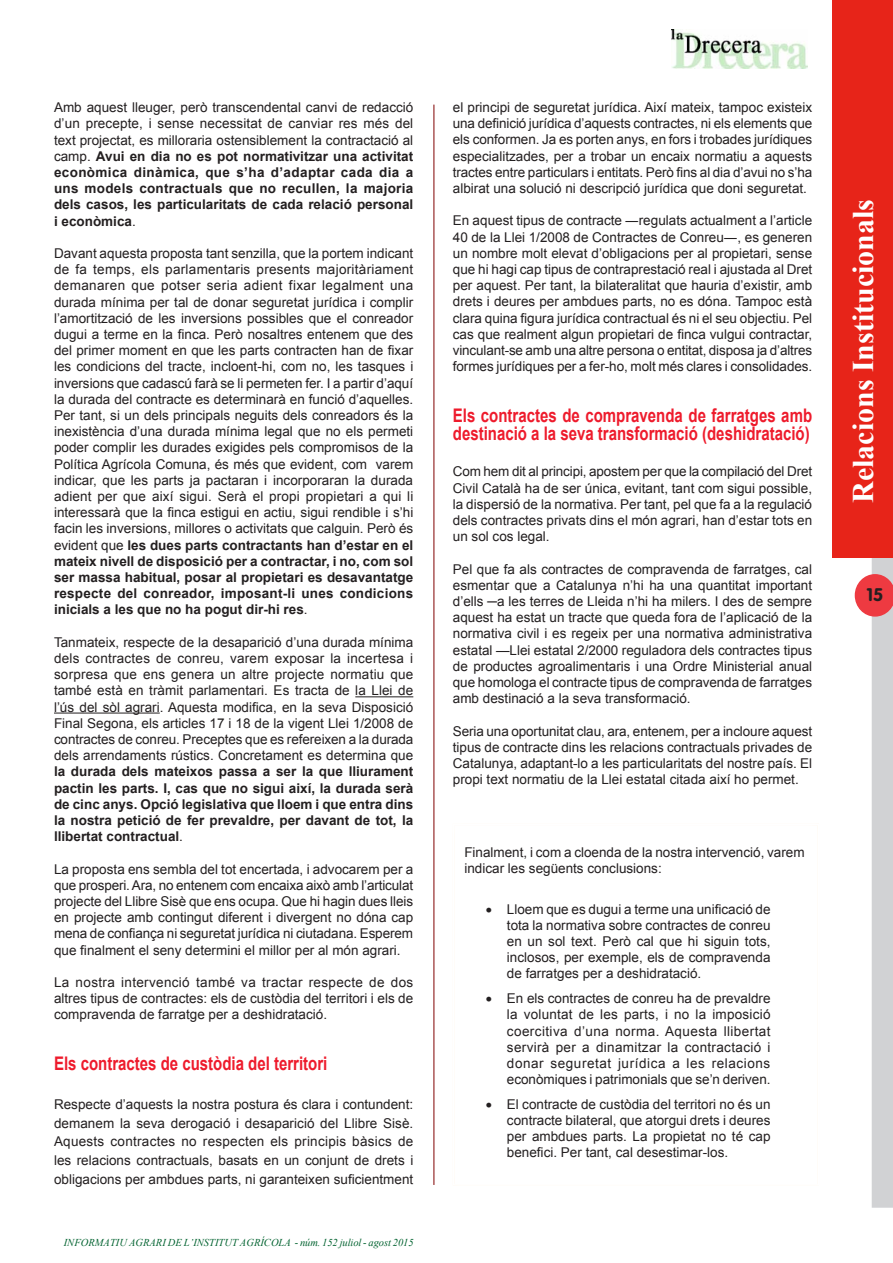
<style>
.page{position:relative;width:893px;height:1263px;background:#fff}
.page>*{position:absolute;margin:0;border:0;box-sizing:border-box;transform-origin:0 0}
.t1{font:700 30px "Times New Roman";color:#fff}
.t2{font:700 18.75px/18px "Arial";color:#ee1b2c;scale:.8 1}
.t3{font:700 18px "VAG Rounded";color:#231f20}
.t4{font:13.5px/16.2px "Arial";color:#231f20;text-align:justify}
.t5{font:700 13.5px/16.2px "Arial";color:#231f20;text-align:justify}
.t6{font:italic 10.5px "Times New Roman";color:#00622f}
.s1{font-weight:400}
.s2{font-weight:700}
</style>
<div class="page">
<svg style="left:855px;top:557px;width:38px;height:651px"></svg>
<img style="left:672px;top:30px;width:136px;height:38px">
<div style="left:833px;top:0;width:60px;height:557px;background:#e72419"></div>
<hr style="left:434px;top:105px;width:1px;height:1080px;background:#800000">
<hr style="left:355px;top:696px;width:58px;height:1px;background:#231f20">
<hr style="left:54px;top:712px;width:106px;height:1px;background:#231f20">
<p class="t5" style="left:54px;top:100px;width:361px"><span class="s1">Amb aquest lleuger, però transcendental canvi de redacció d’un precepte, i sense necessitat de canviar res més del text projectat, es milloraria ostensiblement la contractació al camp.</span> Avui en dia no es pot normativitzar una activitat econòmica dinàmica, que s’ha d’adaptar cada dia a uns models contractuals que no recullen, la majoria dels casos, les particularitats de cada relació personal i econòmica<span class="s1">.</span></p>
<p class="t4" style="left:54px;top:245px;width:361px">Davant aquesta proposta tant senzilla, que la portem indicant de fa temps, els parlamentaris presents majoritàriament demanaren que potser seria adient fixar legalment una durada mínima per tal de donar seguretat jurídica i complir l’amortització de les inversions possibles que el conreador dugui a terme en la finca. Però nosaltres entenem que des del primer moment en que les parts contracten han de fixar les condicions del tracte, incloent-hi, com no, les tasques i inversions que cadascú farà se li permeten fer. I a partir d’aquí la durada del contracte es determinarà en funció d’aquelles.<br>Per tant, si un dels principals neguits dels conreadors és la inexistència d’una durada mínima legal que no els permeti poder complir les durades exigides pels compromisos de la Política Agrícola Comuna, és més que evident, com varem indicar, que les parts ja pactaran i incorporaran la durada adient per que així sigui. Serà el propi propietari a qui li interessarà que la finca estigui en actiu, sigui rendible i s’hi facin les inversions, millores o activitats que calguin. Però és evident que <span class="s2">les dues parts contractants han d’estar en el mateix nivell de disposició per a contractar, i no, com sol ser massa habitual, posar al propietari es desavantatge respecte del conreador, imposant-li unes condicions inicials a les que no ha pogut dir-hi res</span>.</p>
<p class="t4" style="left:54px;top:634px;width:361px">Tanmateix, respecte de la desaparició d’una durada mínima dels contractes de conreu, varem exposar la incertesa i sorpresa que ens genera un altre projecte normatiu que també està en tràmit parlamentari. Es tracta de la Llei de l’ús del sòl agrari. Aquesta modifica, en la seva Disposició Final Segona, els articles 17 i 18 de la vigent Llei 1/2008 de contractes de conreu. Preceptes que es refereixen a la durada dels arrendaments rústics. Concretament es determina que</p>
<p class="t5" style="left:54px;top:764px;width:361px">la durada dels mateixos passa a ser la que lliurament pactin les parts. I, cas que no sigui així, la durada serà de cinc anys. Opció legislativa que lloem i que entra dins la nostra petició de fer prevaldre, per davant de tot, la llibertat contractual<span class="s1">.</span></p>
<p class="t4" style="left:54px;top:861px;width:361px">La proposta ens sembla del tot encertada, i advocarem per a que prosperi. Ara, no entenem com encaixa això amb l’articulat projecte del Llibre Sisè que ens ocupa. Que hi hagin dues lleis en projecte amb contingut diferent i divergent no dóna cap mena de confiança ni seguretat jurídica ni ciutadana. Esperem que finalment el seny determini el millor per al món agrari.</p>
<p class="t4" style="left:54px;top:974px;width:361px">La nostra intervenció també va tractar respecte de dos altres tipus de contractes: els de custòdia del territori i els de compravenda de farratge per a deshidratació.</p>
<h2 class="t2" style="left:54px;top:1055px;width:343px">Els contractes de custòdia del territori</h2>
<p class="t4" style="left:54px;top:1095px;width:361px;line-height:18.6px">Respecte d’aquests la nostra postura és clara i contundent: demanem la seva derogació i desaparició del Llibre Sisè.<br>Aquests contractes no respecten els principis bàsics de les relacions contractuals, basats en un conjunt de drets i obligacions per ambdues parts, ni garanteixen suficientment</p>
<p class="t6" style="left:64px;top:1235px;width:351px">INFORMATIU AGRARI DE L’INSTITUT AGRÍCOLA - núm. 152 juliol - agost 2015</p>
<p class="t4" style="left:453px;top:99px;width:361px">el principi de seguretat jurídica. Així mateix, tampoc existeix una definició jurídica d’aquests contractes, ni els elements que els conformen. Ja es porten anys, en fors i trobades jurídiques especialitzades, per a trobar un encaix normatiu a aquests tractes entre particulars i entitats. Però fins al dia d’avui no s’ha albirat una solució ni descripció jurídica que doni seguretat.</p>
<p class="t4" style="left:453px;top:213px;width:361px">En aquest tipus de contracte ―regulats actualment a l’article 40 de la Llei 1/2008 de Contractes de Conreu―, es generen un nombre molt elevat d’obligacions per al propietari, sense que hi hagi cap tipus de contraprestació real i ajustada al Dret per aquest. Per tant, la bilateralitat que hauria d’existir, amb drets i deures per ambdues parts, no es dóna. Tampoc està clara quina figura jurídica contractual és ni el seu objectiu. Pel cas que realment algun propietari de finca vulgui contractar, vinculant-se amb una altre persona o entitat, disposa ja d’altres formes jurídiques per a fer-ho, molt més clares i consolidades.</p>
<h2 class="t2" style="left:453px;top:407px;width:451px">Els contractes de compravenda de farratges amb destinació a la seva transformació (deshidratació)</h2>
<p class="t4" style="left:453px;top:464px;width:361px">Com hem dit al principi, apostem per que la compilació del Dret Civil Català ha de ser única, evitant, tant com sigui possible, la dispersió de la normativa. Per tant, pel que fa a la regulació dels contractes privats dins el món agrari, han d’estar tots en un sol cos legal.</p>
<p class="t4" style="left:453px;top:561px;width:361px">Pel que fa als contractes de compravenda de farratges, cal esmentar que a Catalunya n’hi ha una quantitat important d’ells ─a les terres de Lleida n’hi ha milers. I des de sempre aquest ha estat un tracte que queda fora de l’aplicació de la normativa civil i es regeix per una normativa administrativa estatal —Llei estatal 2/2000 reguladora dels contractes tipus de productes agroalimentaris i una Ordre Ministerial anual que homologa el contracte tipus de compravenda de farratges amb destinació a la seva transformació.</p>
<p class="t4" style="left:453px;top:723px;width:361px">Seria una oportunitat clau, ara, entenem, per a incloure aquest tipus de contracte dins les relacions contractuals privades de Catalunya, adaptant-lo a les particularitats del nostre país. El propi text normatiu de la Llei estatal citada així ho permet.</p>
<p class="t4" style="left:464px;top:844px;width:342px">Finalment, i com a cloenda de la nostra intervenció, varem indicar les següents conclusions:</p>
<p class="t4" style="left:507px;top:901px;width:265px;text-indent:-21px">• Lloem que es dugui a terme una unificació de tota la normativa sobre contractes de conreu en un sol text. Però cal que hi siguin tots, inclosos, per exemple, els de compravenda de farratges per a deshidratació.</p>
<p class="t4" style="left:507px;top:990px;width:265px;text-indent:-21px">• En els contractes de conreu ha de prevaldre la voluntat de les parts, i no la imposició coercitiva d’una norma. Aquesta llibertat servirà per a dinamitzar la contractació i donar seguretat jurídica a les relacions econòmiques i patrimonials que se’n deriven.</p>
<p class="t4" style="left:507px;top:1096px;width:265px;text-indent:-21px">• El contracte de custòdia del territori no és un contracte bilateral, que atorgui drets i deures per ambdues parts. La propietat no té cap benefici. Per tant, cal desestimar-los.</p>
<h1 class="t1" style="left:842px;top:503px;width:306px;rotate:-90deg">Relacions Institucionals</h1>
<h3 class="t3" style="left:866px;top:584px;width:18px">15</h3>
</div>
